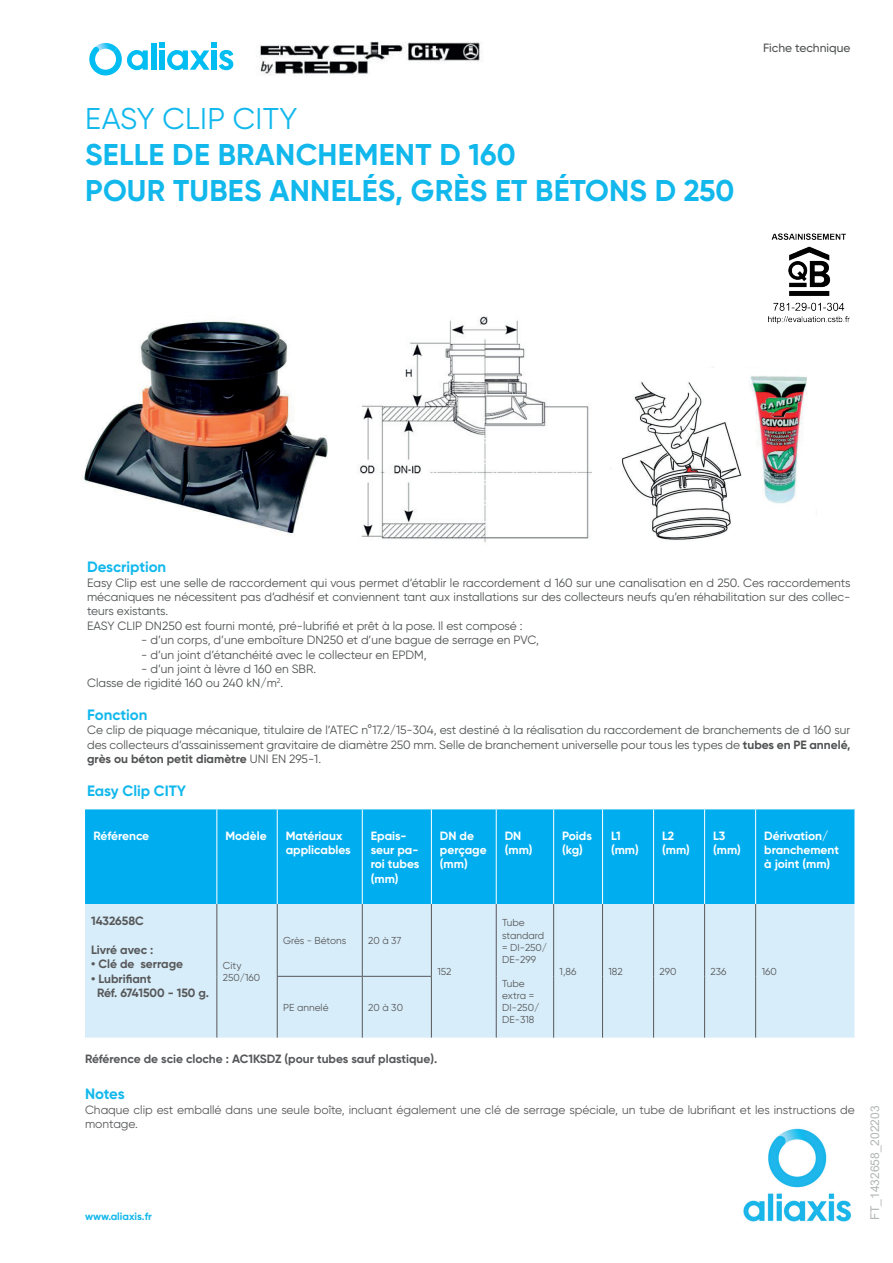
<style>
.page{position:relative;width:893px;height:1263px;background:#fff}
.page>*{position:absolute;margin:0;border:0;box-sizing:border-box;transform-origin:0 0}
.t1{font:700 30px/36px "Gilroy";letter-spacing:.01em;color:#12b8ec}
.t2{font:30px "Gilroy";letter-spacing:.01em;color:#12b8ec}
.t3{font:700 15px "Gilroy";color:#12b8ec}
.t4{font:12px/14.4px "Gilroy";color:#4f5152}
.t5{font:700 12px/14.4px "Gilroy";color:#fff}
.t6{font:12px/14.4px "Gilroy";color:#57585a}
.t7{font:700 12px/14.4px "Gilroy";color:#57585a}
.t8{font:12px "Arial";color:#b2b6b6}
.t9{font:500 12px "Gilroy";color:#4f5152}
.t10{font:700 10.5px "Gilroy";color:#12b7ec}
.t11{font:10.05px/12.1px "Gilroy";color:#57585a}
.s1{font-weight:700}
</style>
<div class="page">
<img style="left:743px;top:1128px;width:108px;height:94px">
<img style="left:360px;top:316px;width:231px;height:226px">
<img style="left:82px;top:320px;width:246px;height:217px">
<img style="left:610px;top:367px;width:197px;height:173px">
<img style="left:768px;top:233px;width:82px;height:91px">
<div style="left:85px;top:809px;width:769px;height:95px;background:#00aeef"></div>
<div style="left:85px;top:904px;width:769px;height:133px;background:#d7edf9"></div>
<hr style="left:216px;top:809px;width:1px;height:95px;background:#fff">
<hr style="left:277px;top:809px;width:1px;height:95px;background:#fff">
<hr style="left:362px;top:809px;width:1px;height:95px;background:#fff">
<hr style="left:431px;top:809px;width:1px;height:95px;background:#fff">
<hr style="left:496px;top:809px;width:1px;height:95px;background:#fff">
<hr style="left:553px;top:809px;width:1px;height:95px;background:#fff">
<hr style="left:602px;top:809px;width:1px;height:95px;background:#fff">
<hr style="left:653px;top:809px;width:1px;height:95px;background:#fff">
<hr style="left:704px;top:809px;width:1px;height:95px;background:#fff">
<hr style="left:755px;top:809px;width:1px;height:95px;background:#fff">
<hr style="left:362px;top:904px;width:1px;height:72px;background:#57585a">
<hr style="left:362px;top:977px;width:1px;height:60px;background:#57585a">
<hr style="left:277px;top:976px;width:85px;height:1px;background:#57585a">
<hr style="left:362px;top:976px;width:70px;height:1px;background:#57585a">
<hr style="left:431px;top:904px;width:1px;height:72px;background:#57585a">
<hr style="left:431px;top:977px;width:1px;height:60px;background:#57585a">
<hr style="left:496px;top:904px;width:1px;height:72px;background:#57585a">
<hr style="left:496px;top:976px;width:1px;height:61px;background:#57585a">
<hr style="left:553px;top:904px;width:1px;height:72px;background:#57585a">
<hr style="left:553px;top:976px;width:1px;height:61px;background:#57585a">
<hr style="left:602px;top:904px;width:1px;height:72px;background:#57585a">
<hr style="left:602px;top:976px;width:1px;height:61px;background:#57585a">
<hr style="left:653px;top:904px;width:1px;height:72px;background:#57585a">
<hr style="left:704px;top:904px;width:1px;height:72px;background:#57585a">
<hr style="left:653px;top:976px;width:1px;height:61px;background:#57585a">
<hr style="left:704px;top:976px;width:1px;height:61px;background:#57585a">
<hr style="left:755px;top:904px;width:1px;height:72px;background:#57585a">
<hr style="left:755px;top:976px;width:1px;height:61px;background:#57585a">
<hr style="left:277px;top:904px;width:1px;height:72px;background:#57585a">
<hr style="left:277px;top:977px;width:1px;height:60px;background:#57585a">
<hr style="left:216px;top:904px;width:1px;height:72px;background:#57585a">
<hr style="left:216px;top:976px;width:1px;height:61px;background:#57585a">
<img style="left:260px;top:41px;width:222px;height:35px">
<div style="left:151px;top:43px;width:5px;height:27px;background:#01bdf2"></div>
<svg style="left:160px;top:43px;width:73px;height:27px"></svg>
<svg style="left:89px;top:43px;width:59px;height:32px"></svg>
<h1 class="t2" style="left:85px;top:100px;width:213px">EASY CLIP CITY</h1>
<h1 class="t1" style="left:85px;top:136px;width:651px">SELLE DE BRANCHEMENT D 160<br>POUR TUBES ANNELÉS, GRÈS ET BÉTONS D 250</h1>
<p class="t9" style="left:763px;top:41px;width:89px">Fiche technique</p>
<p class="t3" style="left:87px;top:558px;width:81px">Description</p>
<p class="t4" style="left:87px;top:575px;width:765px">Easy Clip est une selle de raccordement qui vous permet d’établir le raccordement d 160 sur une canalisation en d 250. Ces raccordements mécaniques ne nécessitent pas d’adhésif et conviennent tant aux installations sur des collecteurs neufs qu’en réhabilitation sur des collec&shy;teurs existants.<br>EASY CLIP DN250 est fourni monté, pré-lubrifié et prêt à la pose. Il est composé :</p>
<p class="t4" style="left:141px;top:633px;width:399px">- d’un corps, d’une emboîture DN250 et d’une bague de serrage en PVC,</p>
<p class="t4" style="left:141px;top:647px;width:287px">- d’un joint d’étanchéité avec le collecteur en EPDM,</p>
<p class="t4" style="left:87px;top:661px;width:231px;text-indent:54px">- d’un joint à lèvre d 160 en SBR.<br>Classe de rigidité 160 ou 240 kN/m<sup>2</sup>.</p>
<p class="t3" style="left:87px;top:705px;width:62px">Fonction</p>
<p class="t4" style="left:87px;top:723px;width:765px;text-align:justify">Ce clip de piquage mécanique, titulaire de l’ATEC n°17.2/15-304, est destiné à la réalisation du raccordement de branchements de d 160 sur des collecteurs d’assainissement gravitaire de diamètre 250 mm. Selle de branchement universelle pour tous les types de <span class="s1">tubes en PE annelé, grès ou béton petit diamètre</span> UNI EN 295-1.</p>
<p class="t3" style="left:87px;top:781px;width:100px">Easy Clip CITY</p>
<p class="t5" style="left:94px;top:828px;width:57px">Référence</p>
<p class="t5" style="left:225px;top:828px;width:43px">Modèle</p>
<p class="t5" style="left:286px;top:828px;width:67px">Matériaux applicables</p>
<p class="t5" style="left:371px;top:828px;width:50px">Epais&shy;seur pa&shy;roi tubes (mm)</p>
<p class="t5" style="left:440px;top:828px;width:48px">DN de perçage (mm)</p>
<p class="t5" style="left:505px;top:828px;width:29px">DN (mm)</p>
<p class="t5" style="left:562px;top:828px;width:31px">Poids (kg)</p>
<p class="t5" style="left:611px;top:828px;width:29px">L1 (mm)</p>
<p class="t5" style="left:662px;top:828px;width:29px">L2 (mm)</p>
<p class="t5" style="left:713px;top:828px;width:29px">L3 (mm)</p>
<p class="t5" style="left:764px;top:828px;width:77px">Dérivation/ branchement à joint (mm)</p>
<p class="t7" style="left:91px;top:914px;width:54px">1432658C</p>
<p class="t7" style="left:91px;top:942px;width:64px">Livré avec :</p>
<p class="t7" style="left:91px;top:957px;width:94px">• Clé de serrage</p>
<p class="t7" style="left:97px;top:971px;width:114px;text-indent:-6px">• Lubrifiant<br>Réf. 6741500 - 150 g.</p>
<p class="t11" style="left:502px;top:917px;width:47px">Tube standard = DI-250/<br>DE-299</p>
<p class="t11" style="left:502px;top:977px;width:39px">Tube extra =<br>DI-250/<br>DE-318</p>
<p class="t11" style="left:283px;top:934px;width:65px">Grès - Bétons</p>
<p class="t11" style="left:368px;top:934px;width:35px">20 à 37</p>
<p class="t11" style="left:223px;top:959px;width:39px">City<br>250/160</p>
<p class="t11" style="left:437px;top:965px;width:15px">152</p>
<p class="t11" style="left:560px;top:965px;width:18px">1,86</p>
<p class="t11" style="left:609px;top:965px;width:16px">182</p>
<p class="t11" style="left:660px;top:965px;width:18px">290</p>
<p class="t11" style="left:711px;top:965px;width:17px">236</p>
<p class="t11" style="left:762px;top:965px;width:17px">160</p>
<p class="t11" style="left:283px;top:1001px;width:47px">PE annelé</p>
<p class="t11" style="left:368px;top:1001px;width:36px">20 à 30</p>
<p class="t7" style="left:85px;top:1052px;width:354px">Référence de scie cloche : AC1KSDZ (pour tubes sauf plastique).</p>
<p class="t3" style="left:85px;top:1084px;width:41px">Notes</p>
<p class="t6" style="left:85px;top:1102px;width:771px">Chaque clip est emballé dans une seule boîte, incluant également une clé de serrage spéciale, un tube de lubrifiant et les instructions de montage.</p>
<p class="t10" style="left:85px;top:1210px;width:68px">www.aliaxis.fr</p>
<p class="t8" style="left:866px;top:1220px;width:116px;rotate:-90deg">FT_1432658_202203</p>
</div>
